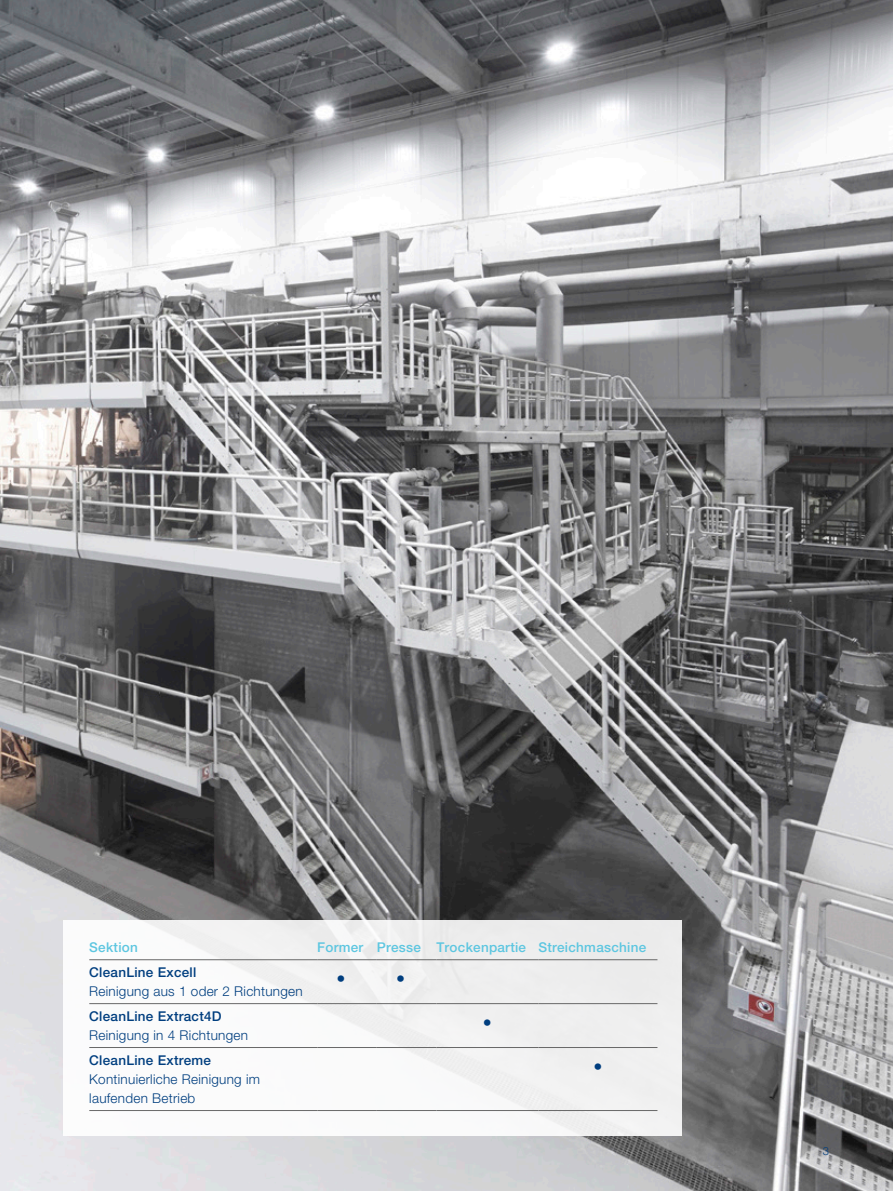
<style>
.page{position:relative;width:893px;height:1191px;background:#fff}
.page>*{position:absolute;margin:0;border:0;box-sizing:border-box;transform-origin:0 0}
.Table___Highlight{font:500 18px "Helvetica Neue LT Pro";color:#003e7f}
.Table___Highlight-2{font:300 13.5px/19.2px "Helvetica Neue LT Pro";letter-spacing:.02em;color:#003e7f}
.Table___Highlight-3{font:500 13.5px "Helvetica Neue LT Pro";letter-spacing:.02em;color:#003e7f}
.Table___Highlight-4{font:500 13.5px "Helvetica Neue LT Pro";letter-spacing:.02em;color:#5dc6e0}
.Page_Number{font:300 11.25px "Helvetica Neue LT Pro";color:#003e7f}
</style>
<div class="page">
<img style="left:0;top:0;width:893px;height:1191px">
<div style="left:64px;top:919px;width:618px;height:216px;background:#f5f5f5"></div>
<hr style="left:89px;top:1003px;width:228px;height:1px;background:#686868">
<hr style="left:89px;top:1047px;width:228px;height:1px;background:#686868">
<hr style="left:89px;top:1110px;width:228px;height:1px;background:#686868">
<hr style="left:89px;top:959px;width:228px;height:1px;background:#686868">
<hr style="left:317px;top:959px;width:60px;height:1px;background:#686868">
<hr style="left:377px;top:959px;width:59px;height:1px;background:#686868">
<hr style="left:436px;top:959px;width:102px;height:1px;background:#686868">
<hr style="left:538px;top:959px;width:119px;height:1px;background:#686868">
<hr style="left:317px;top:1003px;width:60px;height:1px;background:#686868">
<hr style="left:377px;top:1003px;width:59px;height:1px;background:#686868">
<hr style="left:436px;top:1003px;width:102px;height:1px;background:#686868">
<hr style="left:538px;top:1003px;width:119px;height:1px;background:#686868">
<hr style="left:317px;top:1047px;width:60px;height:1px;background:#686868">
<hr style="left:377px;top:1047px;width:59px;height:1px;background:#686868">
<hr style="left:436px;top:1047px;width:102px;height:1px;background:#686868">
<hr style="left:538px;top:1047px;width:119px;height:1px;background:#686868">
<hr style="left:317px;top:1110px;width:60px;height:1px;background:#686868">
<hr style="left:377px;top:1110px;width:59px;height:1px;background:#686868">
<hr style="left:436px;top:1110px;width:102px;height:1px;background:#686868">
<hr style="left:538px;top:1110px;width:119px;height:1px;background:#686868">
<p class="Table___Highlight-4" style="left:89px;top:939px;width:50px">Sektion</p>
<p class="Table___Highlight-4" style="left:317px;top:939px;width:48px">Former</p>
<p class="Table___Highlight-4" style="left:377px;top:939px;width:46px">Presse</p>
<p class="Table___Highlight-4" style="left:436px;top:939px;width:91px">Trockenpartie</p>
<p class="Table___Highlight-4" style="left:538px;top:939px;width:109px">Streichmaschine</p>
<p class="Table___Highlight-3" style="left:89px;top:964px;width:109px">CleanLine Excell</p>
<p class="Table___Highlight-2" style="left:89px;top:981px;width:215px">Reinigung aus 1 oder 2 Richtungen</p>
<p class="Table___Highlight" style="left:336px;top:968px;width:10px">•</p>
<p class="Table___Highlight" style="left:396px;top:968px;width:10px">•</p>
<p class="Table___Highlight-3" style="left:89px;top:1008px;width:134px">CleanLine Extract4D</p>
<p class="Table___Highlight-2" style="left:89px;top:1025px;width:160px">Reinigung in 4 Richtungen</p>
<p class="Table___Highlight-3" style="left:89px;top:1051px;width:123px">CleanLine Extreme</p>
<p class="Table___Highlight-2" style="left:89px;top:1069px;width:172px">Kontinuierliche Reinigung im laufenden Betrieb</p>
<p class="Table___Highlight" style="left:483px;top:1012px;width:10px">•</p>
<p class="Table___Highlight" style="left:593px;top:1056px;width:10px">•</p>
<p class="Page_Number" style="left:823px;top:1144px;width:8px">3</p>
</div>
